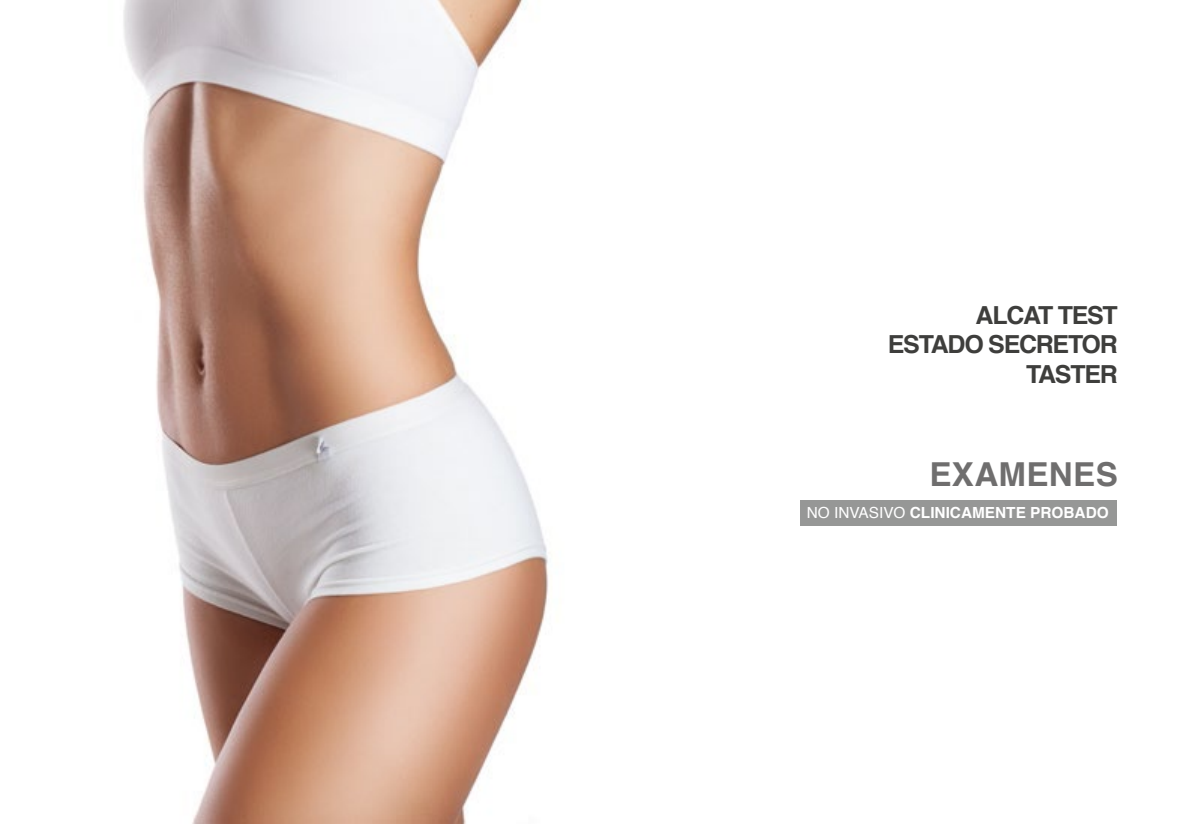
<style>
.page{position:relative;width:1200px;height:825px;background:#fff}
.page>*{position:absolute;margin:0;border:0;box-sizing:border-box;transform-origin:0 0}
.t1{font:700 33px "Helvetica";letter-spacing:.01em;color:#6f6e6e}
.t2{font:700 24.9px/29.7px "Helvetica";letter-spacing:-.05em;color:#3e3e3c;text-align:right}
.t3{font:700 15.3px "Helvetica";color:#fff}
.s1{font-weight:400}
</style>
<div class="page">
<div style="left:800px;top:500px;width:317px;height:26px;background:#969796"></div>
<img style="left:123px;top:0;width:425px;height:823px">
<h2 class="t2" style="left:888px;top:301px;width:231px">ALCAT TEST<br>ESTADO SECRETOR<br>TASTER</h2>
<h1 class="t1" style="left:929px;top:448px;width:190px">EXAMENES</h1>
<p class="t3" style="left:807px;top:500px;width:303px"><span class="s1">NO INVASIVO</span> CLINICAMENTE PROBADO</p>
</div>
